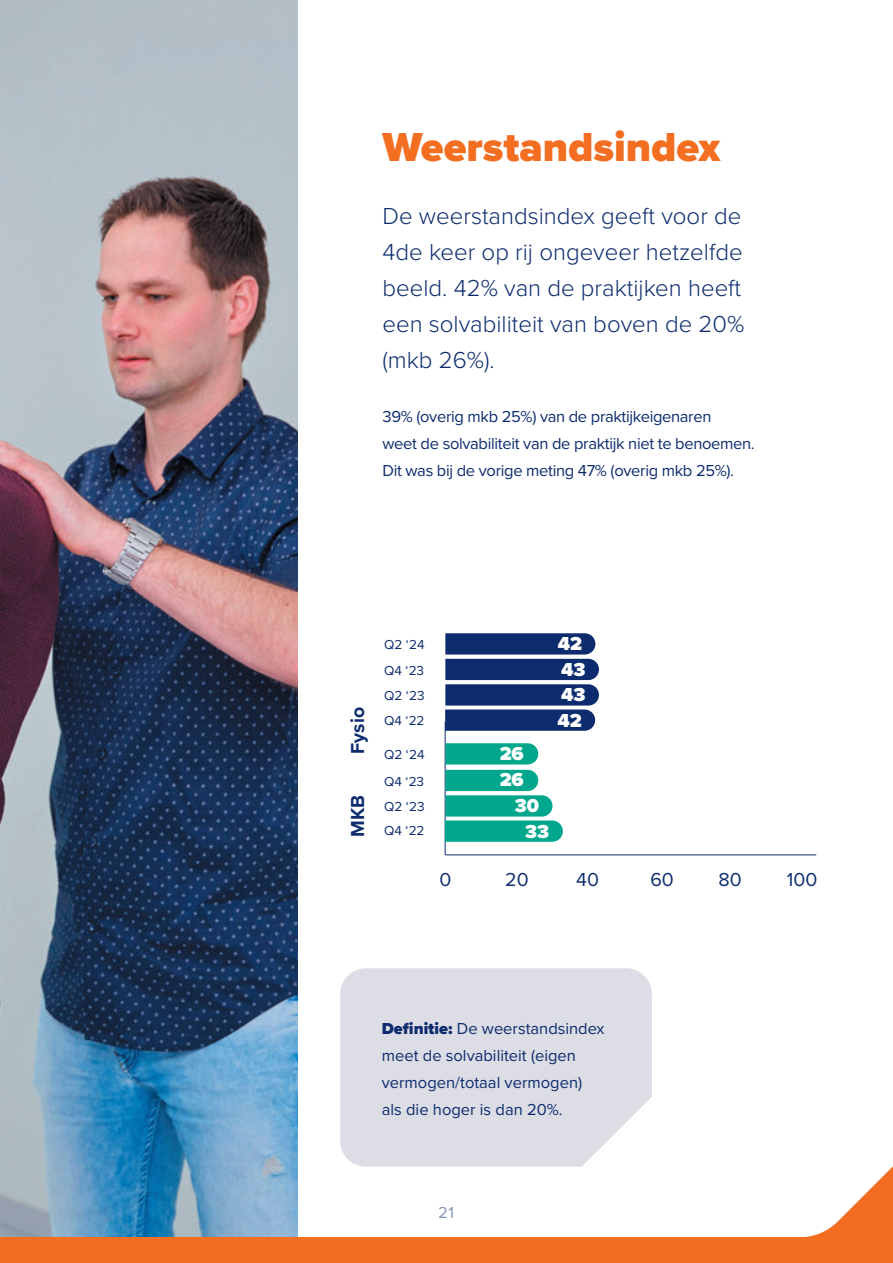
<style>
.page{position:relative;width:893px;height:1263px;background:#fff}
.page>*{position:absolute;margin:0;border:0;box-sizing:border-box;transform-origin:0 0}
.t1{font:900 42px "Proxima Nova";color:#f36e21}
.t2{font:300 24px/36px "Proxima Nova";color:#0d2c6e}
.t3{font:900 19.5px "Proxima Nova";color:#fff}
.t4{font:19.5px "Proxima Nova";color:#0d2c6e}
.t5{font:700 19.5px "Proxima Nova";color:#0d2c6e}
.t6{font:16.5px/27px "Proxima Nova";letter-spacing:-.02em;color:#0d2c6e}
.t7{font:16.5px/27px "Proxima Nova";color:#0d2c6e}
.t8{font:13.5px "Proxima Nova";color:#0d2c6e}
.s1{font-weight:900}
</style>
<div class="page">
<div style="left:340px;top:968px;width:312px;height:185px;background:#dddde6"></div>
<img style="left:0;top:0;width:298px;height:1237px">
<hr style="left:445px;top:855px;width:371px;height:1px;background:#0d2c6e">
<hr style="left:445px;top:721px;width:1px;height:134px;background:#0d2c6e">
<svg style="left:445px;top:743px;width:93px;height:21px;background:#08a990"></svg>
<svg style="left:445px;top:633px;width:154px;height:98px;background:#334d84"></svg>
<svg style="left:445px;top:770px;width:118px;height:72px"></svg>
<div style="left:0;top:1237px;width:893px;height:26px;background:#f36e21"></div>
<svg style="left:28px;top:1153px;width:865px;height:84px"></svg>
<h1 class="t1" style="left:382px;top:115px;width:339px">Weerstandsindex</h1>
<h2 class="t2" style="left:382px;top:196px;width:363px">De weerstandsindex geeft voor de<br>4de keer op rij ongeveer hetzelfde beeld. 42% van de praktijken heeft een solvabiliteit van boven de 20% (mkb 26%).</h2>
<p class="t6" style="left:382px;top:402px;width:374px">39% (overig mkb 25%) van de praktijkeigenaren<br>weet de solvabiliteit van de praktijk niet te benoemen.<br>Dit was bij de vorige meting 47% (overig mkb 25%).</p>
<p class="t5" style="left:343px;top:754px;width:48px;rotate:-90deg">Fysio</p>
<p class="t5" style="left:343px;top:837px;width:44px;rotate:-90deg">MKB</p>
<p class="t8" style="left:384px;top:635px;width:42px">Q2 ‘24</p>
<p class="t3" style="left:558px;top:629px;width:26px">42</p>
<p class="t8" style="left:384px;top:660px;width:41px">Q4 ‘23</p>
<p class="t3" style="left:561px;top:655px;width:26px">43</p>
<p class="t8" style="left:384px;top:686px;width:42px">Q2 ‘23</p>
<p class="t3" style="left:561px;top:680px;width:26px">43</p>
<p class="t8" style="left:384px;top:711px;width:42px">Q4 ‘22</p>
<p class="t3" style="left:557px;top:706px;width:26px">42</p>
<p class="t8" style="left:384px;top:744px;width:42px">Q2 ‘24</p>
<p class="t3" style="left:500px;top:739px;width:26px">26</p>
<p class="t8" style="left:384px;top:771px;width:41px">Q4 ‘23</p>
<p class="t3" style="left:500px;top:765px;width:26px">26</p>
<p class="t8" style="left:384px;top:797px;width:42px">Q2 ‘23</p>
<p class="t3" style="left:515px;top:791px;width:26px">30</p>
<p class="t8" style="left:384px;top:821px;width:42px">Q4 ‘22</p>
<p class="t3" style="left:525px;top:817px;width:26px">33</p>
<p class="t4" style="left:439px;top:864px;width:13px">0</p>
<p class="t4" style="left:505px;top:864px;width:25px">20</p>
<p class="t4" style="left:576px;top:864px;width:24px">40</p>
<p class="t4" style="left:650px;top:864px;width:25px">60</p>
<p class="t4" style="left:718px;top:864px;width:25px">80</p>
<p class="t4" style="left:787px;top:864px;width:32px">100</p>
<p class="t7" style="left:382px;top:1014px;width:224px"><span class="s1">Definitie:</span> De weerstandsindex meet de solvabiliteit (eigen vermogen/totaal vermogen) als die hoger is dan 20%.</p>
<p class="t6" style="left:439px;top:1198px;width:17px">21</p>
</div>
